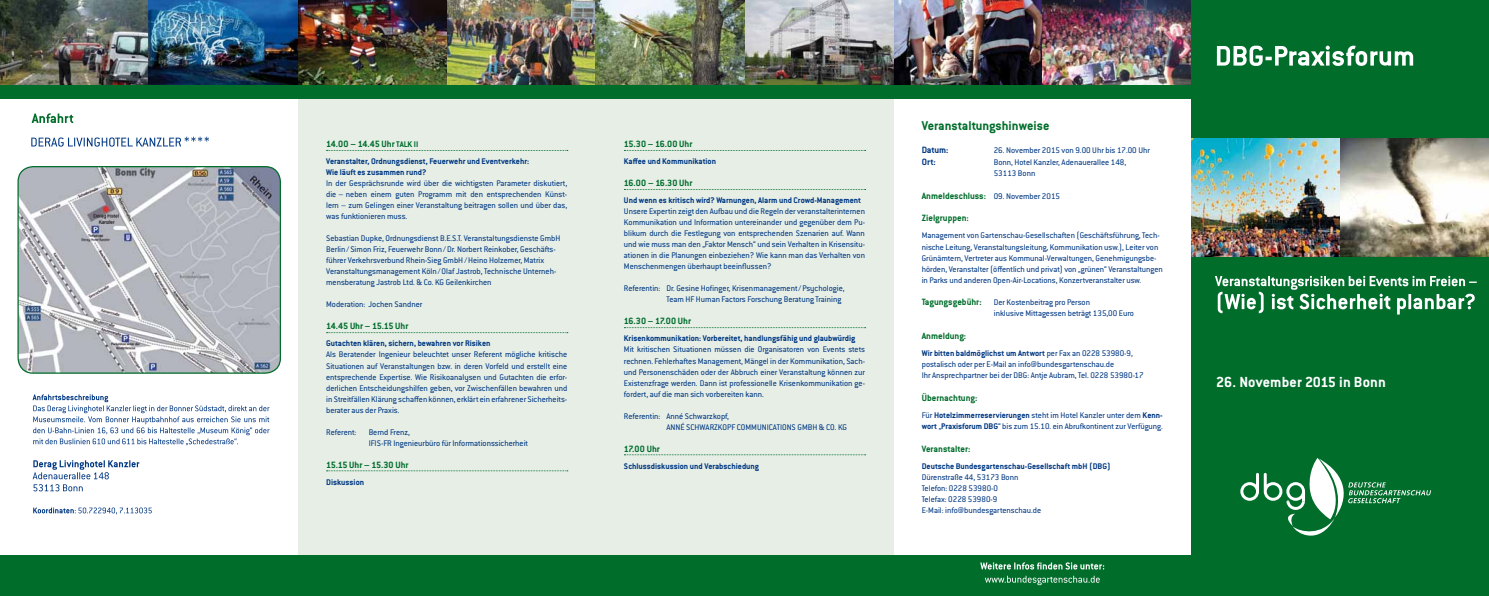
<style>
.page{position:relative;width:1489px;height:596px;background:#fff}
.page>*{position:absolute;margin:0;border:0;box-sizing:border-box;transform-origin:0 0}
.t1{font:700 16px "Conduit ITC Std";letter-spacing:.01em;color:#fff}
.t2{font:700 14px "Conduit ITC Std";color:#006d2b}
.t3{font:700 10px "Conduit ITC Std";color:#006d2b}
.t4{font:700 10px "Conduit ITC Std";color:#003882}
.t5{font:9px/11px "Conduit ITC Std";color:#003882}
.t6{font:700 9px/11px "Conduit ITC Std";color:#003882}
.s1{font-size:9px}
.s2{font-weight:400;font-size:9px;color:#003882}
.s3{font-weight:700;font-size:10px;color:#006d2b}
.s4{font-weight:700}
</style>
<div class="page">
<img style="left:446px;top:0;width:149px;height:85px">
<img style="left:595px;top:0;width:596px;height:85px">
<img style="left:298px;top:0;width:148px;height:85px">
<img style="left:0;top:0;width:149px;height:85px">
<img style="left:149px;top:0;width:149px;height:85px">
<div style="left:298px;top:94px;width:595px;height:483px;background:#e6eee6"></div>
<div style="left:0;top:85px;width:1191px;height:14px;background:#006d2b"></div>
<img style="left:18px;top:166px;width:262px;height:207px">
<div style="left:17px;top:166px;width:264px;height:207px;border:1px solid #006d2b;border-radius:15px"></div>
<svg style="left:32px;top:113px;width:41px;height:10px"></svg>
<div style="left:0;top:554px;width:1191px;height:41px;background:#006d2b"></div>
<svg style="left:985px;top:575px;width:114px;height:9px"></svg>
<svg style="left:980px;top:562px;width:124px;height:7px"></svg>
<div style="left:1191px;top:0;width:297px;height:595px;background:#006d2b"></div>
<svg style="left:1216px;top:46px;width:196px;height:20px"></svg>
<svg style="left:1240px;top:458px;width:190px;height:77px"></svg>
<img style="left:1191px;top:138px;width:297px;height:119px">
<svg style="left:1215px;top:276px;width:261px;height:38px"></svg>
<svg style="left:33px;top:507px;width:119px;height:7px"></svg>
<svg style="left:33px;top:460px;width:106px;height:31px"></svg>
<svg style="left:33px;top:394px;width:236px;height:51px"></svg>
<svg style="left:31px;top:137px;width:178px;height:9px"></svg>
<svg style="left:326px;top:150px;width:242px;height:1px"></svg>
<svg style="left:326px;top:332px;width:242px;height:1px"></svg>
<svg style="left:326px;top:470px;width:242px;height:1px"></svg>
<svg style="left:624px;top:150px;width:241px;height:1px"></svg>
<svg style="left:624px;top:189px;width:241px;height:1px"></svg>
<svg style="left:624px;top:327px;width:241px;height:1px"></svg>
<svg style="left:624px;top:454px;width:241px;height:1px"></svg>
<p class="t3" style="left:326px;top:138px;width:94px">14.00 – 14.45 Uhr <span class="s1">TALK II</span></p>
<p class="t6" style="left:326px;top:155px;width:205px">Veranstalter, Ordnungsdienst, Feuerwehr und Eventverkehr:<br>Wie läuft es zusammen rund?</p>
<p class="t5" style="left:326px;top:177px;width:242px;text-align:justify">In der Gesprächsrunde wird über die wichtigsten Parameter diskutiert, die – neben einem guten Programm mit den entsprechenden Künst&shy;lern – zum Gelingen einer Veranstaltung beitragen sollen und über das, was funktionieren muss.</p>
<p class="t5" style="left:326px;top:232px;width:236px">Sebastian Dupke, Ordnungsdienst B.E.S.T. Veranstaltungsdienste GmbH Berlin / Simon Friz, Feuerwehr Bonn /Dr. Norbert Reinkober, Geschäfts&shy;führer Verkehrsverbund Rhein-Sieg GmbH/Heino Holzemer, Matrix Veranstaltungsmanagement Köln /Olaf Jastrob, Technische Unterneh&shy;mensberatung Jastrob Ltd. &amp; Co. KG Geilenkirchen</p>
<p class="t5" style="left:326px;top:298px;width:98px">Moderation: Jochen Sandner</p>
<p class="t3" style="left:326px;top:320px;width:84px">14.45 Uhr – 15.15 Uhr</p>
<p class="t6" style="left:326px;top:337px;width:166px">Gutachten klären, sichern, bewahren vor Risiken</p>
<p class="t5" style="left:326px;top:348px;width:242px;text-align:justify">Als Beratender Ingenieur beleuchtet unser Referent mögliche kritische Situationen auf Veranstaltungen bzw. in deren Vorfeld und erstellt eine entsprechende Expertise. Wie Risikoanalysen und Gutachten die erfor&shy;derlichen Entscheidungshilfen geben, vor Zwischenfällen bewahren und in Streitfällen Klärung schaffen können, erklärt ein erfahrener Sicherheits&shy;berater aus der Praxis.</p>
<p class="t5" style="left:326px;top:425px;width:32px">Referent:</p>
<p class="t5" style="left:369px;top:425px;width:161px">Bernd Frenz,<br>IFIS-FR Ingenieurbüro für Informationssicherheit</p>
<p class="t3" style="left:326px;top:458px;width:84px">15.15 Uhr – 15.30 Uhr</p>
<p class="t6" style="left:326px;top:475px;width:40px">Diskussion</p>
<p class="t3" style="left:624px;top:138px;width:70px">15.30 – 16.00 Uhr</p>
<p class="t6" style="left:624px;top:155px;width:94px">Kaffee und Kommunikation</p>
<p class="t3" style="left:624px;top:177px;width:70px">16.00 – 16.30 Uhr</p>
<p class="t6" style="left:624px;top:194px;width:238px">Und wenn es kritisch wird? Warnungen, Alarm und Crowd-Management</p>
<p class="t5" style="left:624px;top:205px;width:242px;text-align:justify">Unsere Expertin zeigt den Aufbau und die Regeln der veranstalterinternen Kommunikation und Information untereinander und gegenüber dem Pu&shy;blikum durch die Festlegung von entsprechenden Szenarien auf. Wann und wie muss man den „Faktor Mensch“ und sein Verhalten in Krisensitu&shy;ationen in die Planungen einbeziehen? Wie kann man das Verhalten von Menschenmengen überhaupt beeinflussen?</p>
<p class="t5" style="left:666px;top:282px;width:180px;text-indent:-43px">Referentin: Dr. Gesine Hofinger, Krisenmanagement/ Psychologie,<br>Team HF Human Factors Forschung Beratung Training</p>
<p class="t3" style="left:624px;top:315px;width:69px">16.30 – 17.00 Uhr</p>
<p class="t6" style="left:624px;top:332px;width:233px">Krisenkommunikation: Vorbereitet, handlungsfähig und glaubwürdig</p>
<p class="t5" style="left:624px;top:343px;width:242px;text-align:justify">Mit kritischen Situationen müssen die Organisatoren von Events stets rechnen. Fehlerhaftes Management, Mängel in der Kommunikation, Sach&shy;und Personenschäden oder der Abbruch einer Veranstaltung können zur Existenzfrage werden. Dann ist professionelle Krisenkommunikation ge&shy;fordert, auf die man sich vorbereiten kann.</p>
<p class="t5" style="left:666px;top:409px;width:182px;text-indent:-43px">Referentin: Anné Schwarzkopf,<br>ANNÉ SCHWARZKOPF COMMUNICATIONS GMBH &amp; CO. KG</p>
<p class="t3" style="left:624px;top:442px;width:37px">17.00 Uhr</p>
<p class="t6" style="left:624px;top:459px;width:137px">Schlussdiskussion und Verabschiedung</p>
<h2 class="t2" style="left:921px;top:117px;width:129px">Veranstaltungshinweise</h2>
<p class="t4" style="left:921px;top:144px;width:28px">Datum:</p>
<p class="t5" style="left:993px;top:144px;width:158px">26. November 2015 von 9.00 Uhr bis 17.00 Uhr</p>
<p class="t4" style="left:921px;top:156px;width:16px">Ort:</p>
<p class="t5" style="left:993px;top:156px;width:134px">Bonn, Hotel Kanzler, Adenauerallee 148,<br>53113 Bonn</p>
<p class="t3" style="left:921px;top:189px;width:140px">Anmeldeschluss: <span class="s2">09. November 2015</span></p>
<p class="t3" style="left:921px;top:212px;width:49px">Zielgruppen:</p>
<p class="t5" style="left:921px;top:230px;width:242px">Management von Gartenschau-Gesellschaften (Geschäftsführung, Tech&shy;nische Leitung, Veranstaltungsleitung, Kommunikation usw.), Leiter von Grünämtern, Vertreter aus Kommunal-Verwaltungen, Genehmigungsbe&shy;hörden, Veranstalter (öffentlich und privat) von „grünen“ Veranstaltungen in Parks und anderen Open-Air-Locations, Konzertveranstalter usw.</p>
<p class="t5" style="left:993px;top:296px;width:142px;text-indent:-72px"><span class="s3">Tagungsgebühr:</span> Der Kostenbeitrag pro Person<br>inklusive Mittagessen beträgt 135,00 Euro</p>
<p class="t3" style="left:921px;top:330px;width:46px">Anmeldung:</p>
<p class="t5" style="left:921px;top:347px;width:223px"><span class="s4">Wir bitten baldmöglichst um Antwort</span> per Fax an 0228 53980-9, postalisch oder per E-Mail an info@bundesgartenschau.de<br>Ihr Ansprechpartner bei der DBG: Antje Aubram, Tel. 0228 53980-17</p>
<p class="t3" style="left:921px;top:391px;width:57px">Übernachtung:</p>
<p class="t5" style="left:921px;top:409px;width:242px">Für <span class="s4">Hotelzimmerreservierungen</span> steht im Hotel Kanzler unter dem <span class="s4">Kenn&shy;wort</span> „<span class="s4">Praxisforum DBG</span>“ bis zum 15.10. ein Abrufkontinent zur Verfügung.</p>
<p class="t3" style="left:921px;top:442px;width:50px">Veranstalter:</p>
<p class="t6" style="left:921px;top:460px;width:190px">Deutsche Bundesgartenschau-Gesellschaft mbH (DBG)</p>
<p class="t5" style="left:921px;top:471px;width:121px">Dürenstraße 44, 53173 Bonn<br>Telefon: 0228 53980-0<br>Telefax: 0228 53980-9<br>E-Mail: info@bundesgartenschau.de</p>
<h1 class="t1" style="left:1216px;top:372px;width:171px">26. November 2015 in Bonn</h1>
</div>
